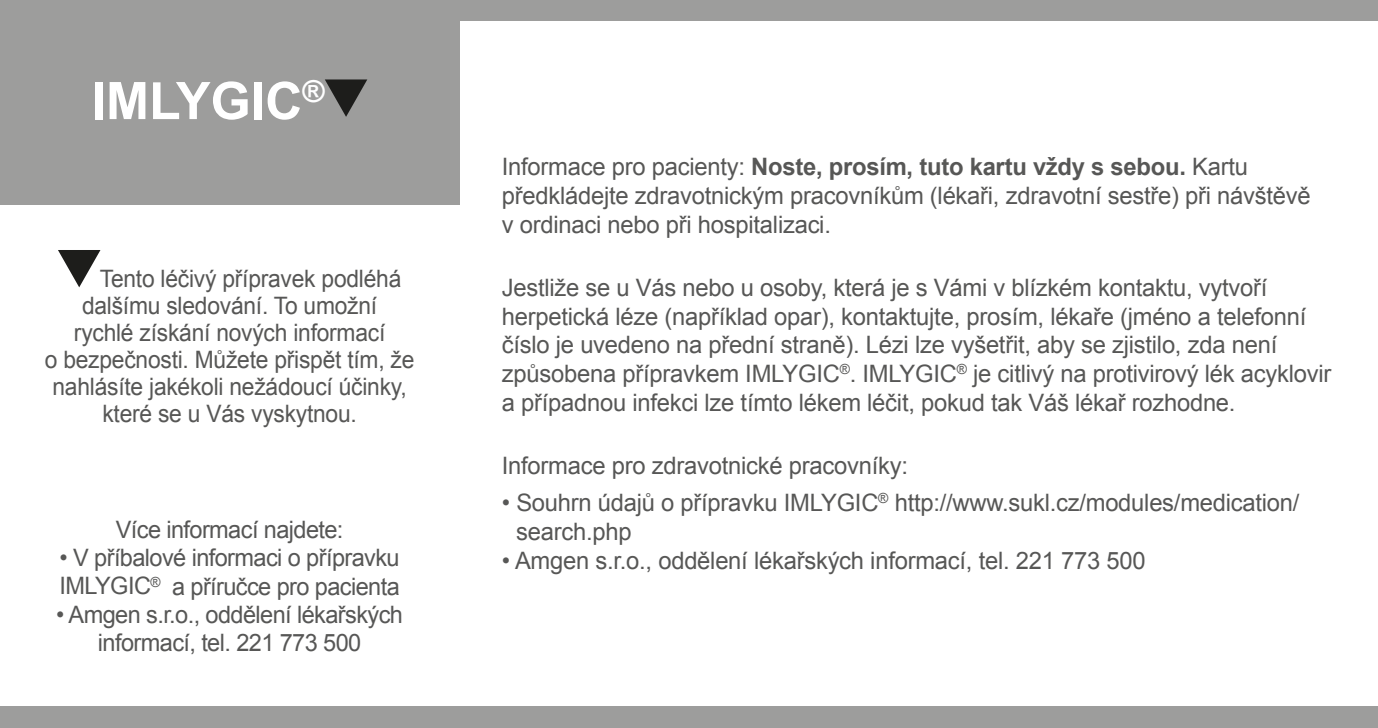
<style>
.page{position:relative;width:1378px;height:728px;background:#fff}
.page>*{position:absolute;margin:0;border:0;box-sizing:border-box;transform-origin:0 0}
.t1{font:700 51.6px "Arial";color:#fff}
.t2{font:24px/28.8px "Arial";letter-spacing:-.01em;color:#575756}
.t3{font:24px "Arial";letter-spacing:-.01em;color:#575756;scale:.95 1}
.s1{font-weight:700}
</style>
<div class="page">
<div style="left:0;top:0;width:1377px;height:20px;background:#9d9d9c"></div>
<div style="left:0;top:706px;width:1377px;height:22px;background:#9d9d9c"></div>
<svg style="left:58px;top:250px;width:42px;height:37px"></svg>
<div style="left:0;top:0;width:459px;height:205px;background:#9d9d9c"></div>
<svg style="left:325px;top:79px;width:42px;height:38px"></svg>
<h1 class="t1" style="left:91px;top:67px;width:235px">IMLYGIC<sup>®</sup></h1>
<p class="t3" style="left:100px;top:263px;width:319px">Tento léčivý přípravek podléhá</p>
<p class="t3" style="left:82px;top:290px;width:312px">dalšímu sledování. To umožní</p>
<p class="t3" style="left:74px;top:317px;width:329px">rychlé získání nových informací</p>
<p class="t3" style="left:45px;top:344px;width:390px">o bezpečnosti. Můžete přispět tím, že</p>
<p class="t3" style="left:52px;top:371px;width:374px">nahlásíte jakékoli nežádoucí účinky,</p>
<p class="t3" style="left:102px;top:398px;width:269px">které se u Vás vyskytnou.</p>
<p class="t2" style="left:116px;top:515px;width:229px">Více informací najdete:</p>
<p class="t2" style="left:59px;top:544px;width:342px">• V příbalové informaci o přípravku<br>IMLYGIC<sup>®</sup> a příručce pro pacienta</p>
<p class="t2" style="left:56px;top:601px;width:348px;text-align:center">• Amgen s.r.o., oddělení lékařských informací, tel. 221 773 500</p>
<p class="t2" style="left:502px;top:153px;width:810px">Informace pro pacienty: <span class="s1">Noste, prosím, tuto kartu vždy s sebou.</span> Kartu předkládejte zdravotnickým pracovníkům (lékaři, zdravotní sestře) při návštěvě v ordinaci nebo při hospitalizaci.</p>
<p class="t2" style="left:502px;top:273px;width:831px">Jestliže se u Vás nebo u osoby, která je s Vámi v blízkém kontaktu, vytvoří herpetická léze (například opar), kontaktujte, prosím, lékaře (jméno a telefonní číslo je uvedeno na přední straně). Lézi lze vyšetřit, aby se zjistilo, zda není způsobena přípravkem IMLYGIC<sup>®</sup>. IMLYGIC<sup>®</sup> je citlivý na protivirový lék acyklovir a případnou infekci lze tímto lékem léčit, pokud tak Váš lékař rozhodne.</p>
<p class="t2" style="left:502px;top:451px;width:407px">Informace pro zdravotnické pracovníky:</p>
<p class="t2" style="left:516px;top:488px;width:784px;text-indent:-14px">• Souhrn údajů o přípravku IMLYGIC<sup>®</sup> http://www.sukl.cz/modules/medication/ search.php</p>
<p class="t2" style="left:502px;top:546px;width:645px">• Amgen s.r.o., oddělení lékařských informací, tel. 221 773 500</p>
</div>
